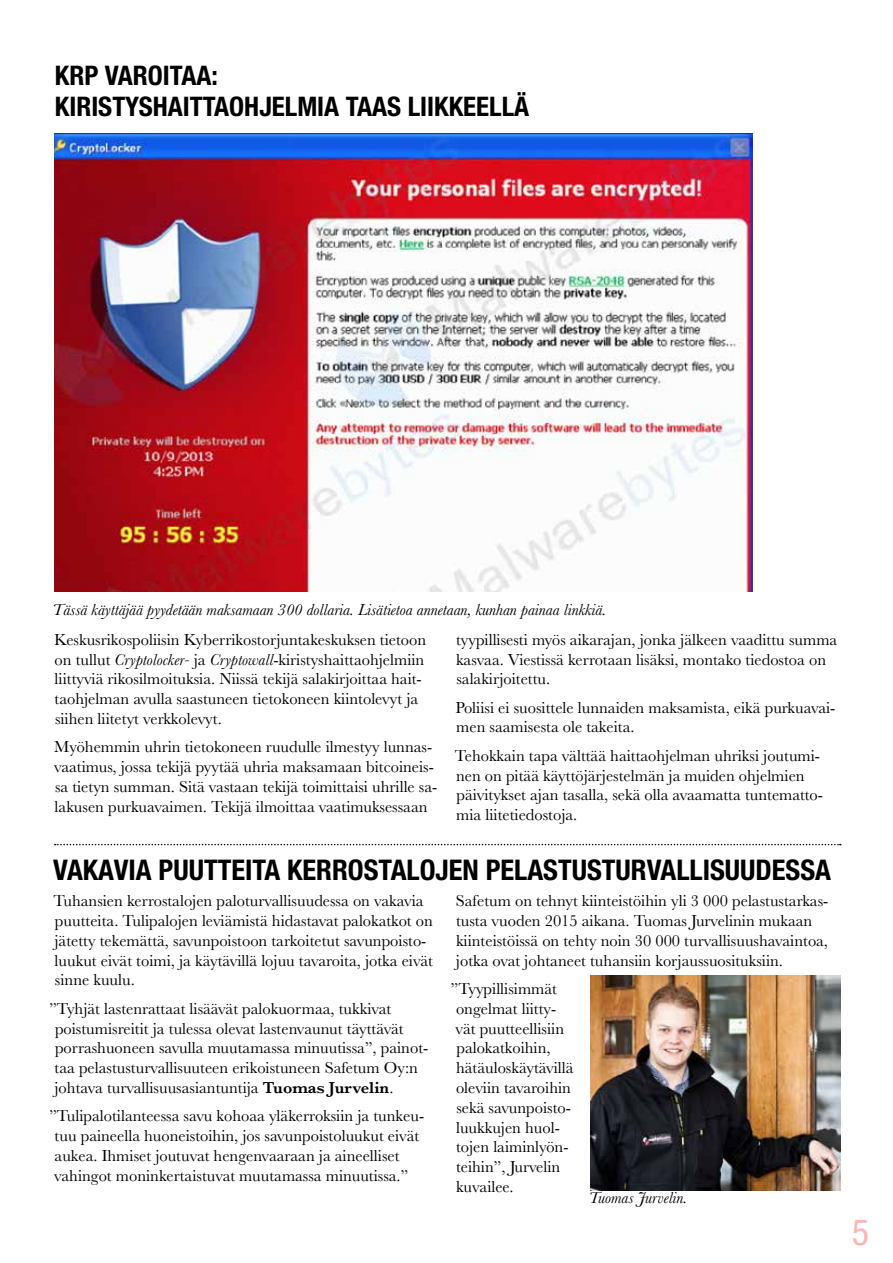
<style>
.page{position:relative;width:893px;height:1263px;background:#fff}
.page>*{position:absolute;margin:0;border:0;box-sizing:border-box;transform-origin:0 0}
.t1{font:condensed 36px "Helvetica Neue";color:#ffb3b3}
.t2{font:700 condensed 28.5px "Helvetica Neue";color:#000}
.t3{font:700 condensed 27px/31.5px "Helvetica Neue";color:#000}
.t4{font:16.5px/19.8px "Baskerville";color:#000}
.t5{font:italic 16.5px "Baskerville";color:#000}
.s1{font-style:italic}
.s2{font-weight:600}
</style>
<div class="page">
<svg style="left:55px;top:844px;width:786px;height:1px"></svg>
<img style="left:54px;top:133px;width:699px;height:458px">
<img style="left:590px;top:976px;width:251px;height:214px">
<h3 class="t3" style="left:55px;top:59px;width:476px">KRP VAROITAA:<br>KIRISTYSHAITTAOHJELMIA TAAS LIIKKEELLÄ</h3>
<p class="t5" style="left:53px;top:599px;width:555px">Tässä käyttäjää pyydetään maksamaan 300 dollaria. Lisätietoa annetaan, kunhan painaa linkkiä.</p>
<p class="t4" style="left:54px;top:630px;width:374px">Keskusrikospoliisin Kyberrikostorjuntakeskuksen tietoon on tullut <span class="s1">Cryptolocker-</span> ja <span class="s1">Cryptowall</span>-kiristyshaittaohjelmiin liittyviä rikosilmoituksia. Niissä tekijä salakirjoittaa hait&shy;taohjelman avulla saastuneen tietokoneen kiintolevyt ja siihen liitetyt verkkolevyt.</p>
<p class="t4" style="left:54px;top:737px;width:385px">Myöhemmin uhrin tietokoneen ruudulle ilmestyy lunnas&shy;vaatimus, jossa tekijä pyytää uhria maksamaan bitcoineis&shy;sa tietyn summan. Sitä vastaan tekijä toimittaisi uhrille sa&shy;lakusen purkuavaimen. Tekijä ilmoittaa vaatimuksessaan</p>
<p class="t4" style="left:456px;top:630px;width:383px">tyypillisesti myös aikarajan, jonka jälkeen vaadittu summa kasvaa. Viestissä kerrotaan lisäksi, montako tiedostoa on salakirjoitettu.</p>
<p class="t4" style="left:455px;top:698px;width:381px">Poliisi ei suosittele lunnaiden maksamista, eikä purkuavai&shy;men saamisesta ole takeita.</p>
<p class="t4" style="left:455px;top:746px;width:370px">Tehokkain tapa välttää haittaohjelman uhriksi joutumi&shy;nen on pitää käyttöjärjestelmän ja muiden ohjelmien päivitykset ajan tasalla, sekä olla avaamatta tuntematto&shy;mia liitetiedostoja.</p>
<h2 class="t2" style="left:53px;top:852px;width:779px">VAKAVIA PUUTTEITA KERROSTALOJEN PELASTUSTURVALLISUUDESSA</h2>
<p class="t4" style="left:53px;top:891px;width:381px">Tuhansien kerrostalojen paloturvallisuudessa on vakavia puutteita. Tulipalojen leviämistä hidastavat palokatkot on jätetty tekemättä, savunpoistoon tarkoitetut savunpoisto&shy;luukut eivät toimi, ja käytävillä lojuu tavaroita, jotka eivät sinne kuulu.</p>
<p class="t4" style="left:55px;top:999px;width:375px;text-indent:-5px">”Tyhjät lastenrattaat lisäävät palokuormaa, tukkivat poistumisreitit ja tulessa olevat lastenvaunut täyttävät porrashuoneen savulla muutamassa minuutissa”, painot&shy;taa pelastusturvallisuuteen erikoistuneen Safetum Oy:n johtava turvallisuusasiantuntija <span class="s2">Tuomas Jurvelin</span>.</p>
<p class="t4" style="left:49px;top:1106px;width:376px">”Tulipalotilanteessa savu kohoaa yläkerroksiin ja tunkeu&shy;tuu paineella huoneistoihin, jos savunpoistoluukut eivät aukea. Ihmiset joutuvat hengenvaaraan ja aineelliset vahingot moninkertaistuvat muutamassa minuutissa.”</p>
<p class="t4" style="left:456px;top:891px;width:374px">Safetum on tehnyt kiinteistöihin yli 3 000 pelastustarkas&shy;tusta vuoden 2015 aikana. Tuomas Jurvelinin mukaan kiinteistöissä on tehty noin 30 000 turvallisuushavaintoa, jotka ovat johtaneet tuhansiin korjaussuosituksiin.</p>
<p class="t4" style="left:451px;top:979px;width:124px">”Tyypillisimmät ongelmat liitty&shy;vät puutteellisiin palokatkoihin, hätäuloskäytävillä oleviin tavaroihin sekä savunpoisto&shy;luukkujen huol&shy;tojen laiminlyön&shy;teihin”, Jurvelin kuvailee.</p>
<p class="t5" style="left:589px;top:1186px;width:100px">Tuomas Jurvelin.</p>
<h1 class="t1" style="left:852px;top:1211px;width:19px">5</h1>
</div>
